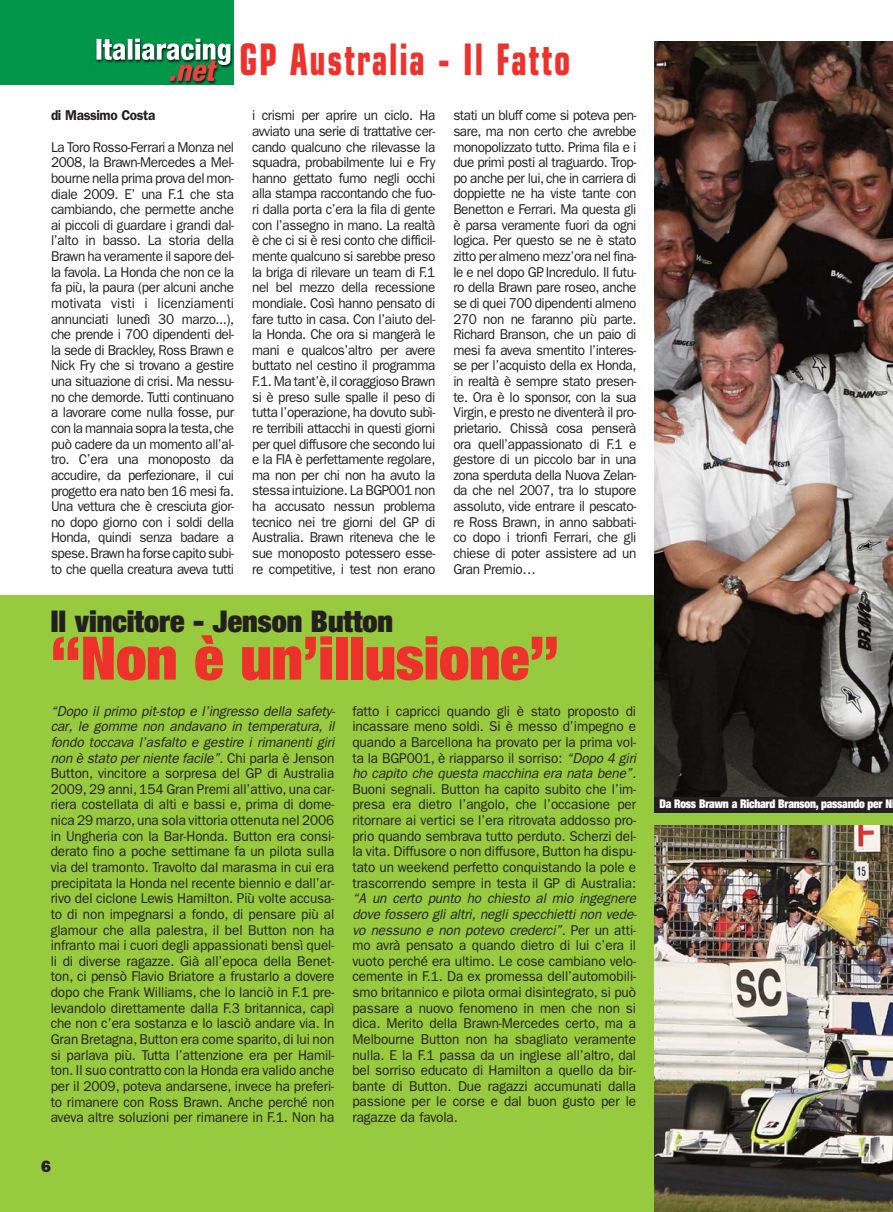
<style>
.page{position:relative;width:893px;height:1212px;background:#fff}
.page>*{position:absolute;margin:0;border:0;box-sizing:border-box;transform-origin:0 0}
.t1{font:900 condensed 60px "Helvetica Neue LT Std";color:#ee312a}
.t2{font:700 condensed 43.5px "Eurostile LT Std";letter-spacing:.05em;color:#ee312a;scale:.8 1}
.t3{font:900 condensed 30px "Helvetica Neue LT Std";color:#231f20}
.t4{font:16.5px "ITC Franklin Gothic Std Hvy";color:#231f20}
.t5{font:14.25px/15.6px "ITC Franklin Gothic Std";letter-spacing:-.005em;color:#231f20;text-align:justify;scale:.95 1}
.t6{font:600 14.25px "ITC Franklin Gothic Std";letter-spacing:-.03em;color:#231f20;scale:.95 1}
.t7{font:900 condensed 12px "Helvetica Neue LT Std";letter-spacing:-.02em;color:#fff;scale:.95 1}
.s1{font-style:italic}
</style>
<div class="page">
<div style="left:0;top:595px;width:893px;height:617px;background:#97ca3f"></div>
<div style="left:0;top:0;width:234px;height:85px;background:#02964a"></div>
<img style="left:97px;top:39px;width:133px;height:42px">
<img style="left:654px;top:42px;width:239px;height:755px">
<img style="left:654px;top:825px;width:239px;height:387px">
<div style="left:654px;top:797px;width:239px;height:16px;background:#231f20"></div>
<h2 class="t2" style="left:239px;top:44px;width:415px">GP Australia - Il Fatto</h2>
<p class="t6" style="left:51px;top:111px;width:111px">di Massimo Costa</p>
<p class="t5" style="left:51px;top:140px;width:194px">La Toro Rosso-Ferrari a Monza nel 2008, la Brawn-Mercedes a Mel&shy;bourne nella prima prova del mon&shy;diale 2009. E’ una F.1 che sta cambiando, che permette anche ai piccoli di guardare i grandi dal&shy;l’alto in basso. La storia della Brawn ha veramente il sapore del&shy;la favola. La Honda che non ce la fa più, la paura (per alcuni anche motivata visti i licenziamenti annunciati lunedì 30 marzo...), che prende i 700 dipendenti del&shy;la sede di Brackley, Ross Brawn e Nick Fry che si trovano a gestire una situazione di crisi. Ma nessu&shy;no che demorde. Tutti continuano a lavorare come nulla fosse, pur con la mannaia sopra la testa, che può cadere da un momento all’al&shy;tro. C’era una monoposto da accudire, da perfezionare, il cui progetto era nato ben 16 mesi fa.<br>Una vettura che è cresciuta gior&shy;no dopo giorno con i soldi della Honda, quindi senza badare a spese. Brawn ha forse capito subi&shy;to che quella creatura aveva tutti</p>
<p class="t5" style="left:252px;top:109px;width:194px">i crismi per aprire un ciclo. Ha avviato una serie di trattative cer&shy;cando qualcuno che rilevasse la squadra, probabilmente lui e Fry hanno gettato fumo negli occhi alla stampa raccontando che fuo&shy;ri dalla porta c’era la fila di gente con l’assegno in mano. La realtà è che ci si è resi conto che difficil&shy;mente qualcuno si sarebbe preso la briga di rilevare un team di F.1 nel bel mezzo della recessione mondiale. Così hanno pensato di fare tutto in casa. Con l’aiuto del&shy;la Honda. Che ora si mangerà le mani e qualcos’altro per avere buttato nel cestino il programma F.1. Ma tant’è, il coraggioso Brawn si è preso sulle spalle il peso di tutta l’operazione, ha dovuto subì&shy;re terribili attacchi in questi giorni per quel diffusore che secondo lui e la FIA è perfettamente regolare, ma non per chi non ha avuto la stessa intuizione. La BGP001 non ha accusato nessun problema tecnico nei tre giorni del GP di Australia. Brawn riteneva che le sue monoposto potessero esse&shy;re competitive, i test non erano</p>
<p class="t5" style="left:453px;top:109px;width:194px">stati un bluff come si poteva pen&shy;sare, ma non certo che avrebbe monopolizzato tutto. Prima fila e i due primi posti al traguardo. Trop&shy;po anche per lui, che in carriera di doppiette ne ha viste tante con Benetton e Ferrari. Ma questa gli è parsa veramente fuori da ogni logica. Per questo se ne è stato zitto per almeno mezz’ora nel fina&shy;le e nel dopo GP. Incredulo. Il futu&shy;ro della Brawn pare roseo, anche se di quei 700 dipendenti almeno 270 non ne faranno più parte.<br>Richard Branson, che un paio di mesi fa aveva smentito l’interes&shy;se per l’acquisto della ex Honda, in realtà è sempre stato presen&shy;te. Ora è lo sponsor, con la sua Virgin, e presto ne diventerà il pro&shy;prietario. Chissà cosa penserà ora quell’appassionato di F.1 e gestore di un piccolo bar in una zona sperduta della Nuova Zelan&shy;da che nel 2007, tra lo stupore assoluto, vide entrare il pescato&shy;re Ross Brawn, in anno sabbati&shy;co dopo i trionfi Ferrari, che gli chiese di poter assistere ad un Gran Premio…</p>
<h3 class="t3" style="left:51px;top:610px;width:344px">Il vincitore - Jenson Button</h3>
<h1 class="t1" style="left:51px;top:637px;width:510px">“Non è un’illusione”</h1>
<p class="t5" style="left:51px;top:704px;width:303px;text-align:left"><span class="s1">“Dopo il primo pit-stop e l’ingresso della safety&shy;car, le gomme non andavano in temperatura, il fondo toccava l’asfalto e gestire i rimanenti giri non è stato per niente facile”</span>. C h i p a r l a è J e n s o n Button, vincitore a sorpresa del GP di Australia 2009, 29 anni, 154 Gran Premi all’attivo, una car&shy;riera costellata di alti e bassi e, prima di dome&shy;nica 29 marzo, una sola vittoria ottenuta nel 2006 in Ungheria con la Bar-Honda. Button era consi&shy;derato fino a poche settimane fa un pilota sulla via del tramonto. Travolto dal marasma in cui era precipitata la Honda nel recente biennio e dall’ar&shy;rivo del ciclone Lewis Hamilton. Più volte accusa&shy;to di non impegnarsi a fondo, di pensare più al glamour che alla palestra, il bel Button non ha infranto mai i cuori degli appassionati bensì quel&shy;li di diverse ragazze. Già all’epoca della Benet&shy;ton, ci pensò Flavio Briatore a frustarlo a dovere dopo che Frank Williams, che lo lanciò in F.1 pre&shy;levandolo direttamente dalla F.3 britannica, capì che non c’era sostanza e lo lasciò andare via. In Gran Bretagna, Button era come sparito, di lui non si parlava più. Tutta l’attenzione era per Hamil&shy;ton. Il suo contratto con la Honda era valido anche per il 2009, poteva andarsene, invece ha preferi&shy;to rimanere con Ross Brawn. Anche perché non aveva altre soluzioni per rimanere in F.1. Non ha</p>
<p class="t5" style="left:352px;top:704px;width:303px;text-align:left">fatto i capricci quando gli è stato proposto di incassare meno soldi. Si è messo d’impegno e quando a Barcellona ha provato per la prima vol&shy;ta la BGP001, è riapparso il sorriso: <span class="s1">“Dopo 4 giri ho capito che questa macchina era nata bene”.</span></p>
<p class="t5" style="left:352px;top:782px;width:300px">Buoni segnali. Button ha capito subito che l’im&shy;presa era dietro l’angolo, che l’occasione per ritornare ai vertici se l’era ritrovata addosso pro&shy;prio quando sembrava tutto perduto. Scherzi del&shy;la vita. Diffusore o non diffusore, Button ha dispu&shy;tato un weekend perfetto conquistando la pole e trascorrendo sempre in testa il GP di Australia:</p>
<p class="t5" style="left:352px;top:892px;width:303px;text-align:left"><span class="s1">“A un certo punto ho chiesto al mio ingegnere dove fossero gli altri, negli specchietti non vede&shy;vo nessuno e non potevo crederci”</span>. P e r u n a tt i - mo avrà pensato a quando dietro di lui c’era il vuoto perché era ultimo. Le cose cambiano velo&shy;cemente in F.1. Da ex promessa dell’automobili&shy;smo britannico e pilota ormai disintegrato, si può passare a nuovo fenomeno in men che non si dica. Merito della Brawn-Mercedes certo, ma a Melbourne Button non ha sbagliato veramente nulla. E la F.1 passa da un inglese all’altro, dal bel sorriso educato di Hamilton a quello da bir&shy;bante di Button. Due ragazzi accumunati dalla passione per le corse e dal buon gusto per le ragazze da favola.</p>
<p class="t4" style="left:41px;top:1160px;width:11px">6</p>
<p class="t7" style="left:659px;top:799px;width:247px">Da Ross Brawn a Richard Branson, passando per N</p>
</div>
